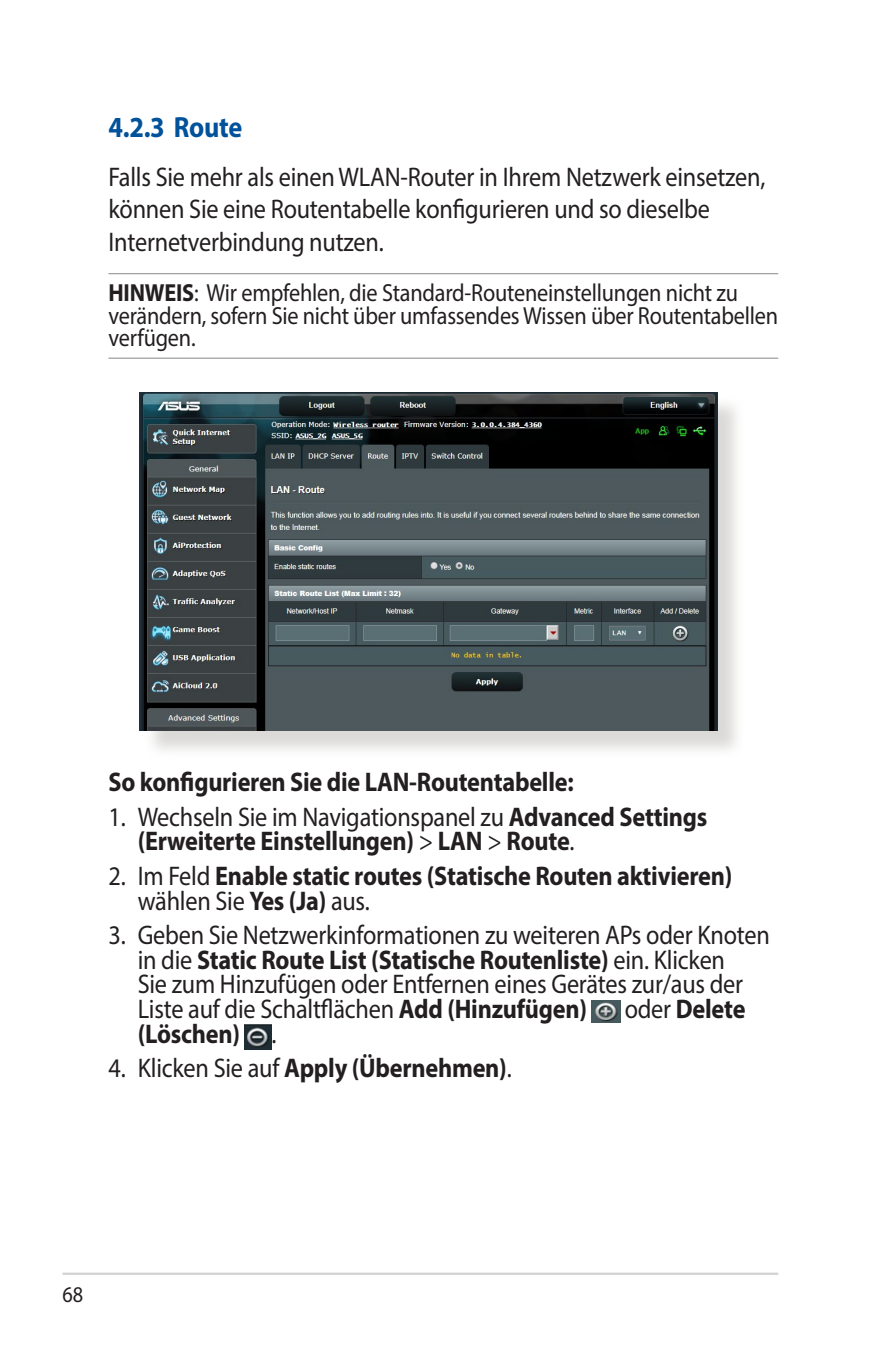
<style>
.page{position:relative;width:893px;height:1346px;background:#fff}
.page>*{position:absolute;margin:0;border:0;box-sizing:border-box;transform-origin:0 0}
.t1{font:700 29.25px "Myriad Pro";letter-spacing:-.01em;color:#01529a;scale:.9 1}
.t2{font:27px/24.8px "Myriad Pro";letter-spacing:-.01em;color:#231f20;scale:.9 1}
.t3{font:700 27px/24.8px "Myriad Pro";letter-spacing:-.01em;color:#231f20;scale:.9 1}
.t4{font:24.75px/22.5px "Myriad Pro";letter-spacing:-.01em;color:#231f20;scale:.9 1}
.t5{font:22.5px "Myriad";color:#231f20;scale:.9 1}
.s1{font-weight:700}
.s2{font-weight:400}
</style>
<div class="page">
<hr style="left:63px;top:1272px;width:715px;height:3px;background:#d1d2d4">
<hr style="left:108px;top:273px;width:670px;height:1px;background:#939598">
<hr style="left:108px;top:358px;width:670px;height:1px;background:#939598">
<img style="left:592px;top:1000px;width:28px;height:23px">
<img style="left:245px;top:1024px;width:27px;height:25px">
<div style="left:143px;top:396px;width:602px;height:363px;background:#cfcecb;opacity:.75"></div>
<img style="left:140px;top:392px;width:577px;height:338px">
<p class="t1" style="left:108px;top:108px;width:150px">4.2.3 Route</p>
<p class="t2" style="left:108px;top:160px;width:731px;line-height:32.4px">Falls Sie mehr als einen WLAN-Router in Ihrem Netzwerk einsetzen, können Sie eine Routentabelle konfigurieren und so dieselbe<br>Internetverbindung nutzen.</p>
<p class="t4" style="left:108px;top:281px;width:746px"><span class="s1">HINWEIS</span>: Wir empfehlen, die Standard-Routeneinstellungen nicht zu verändern, sofern Sie nicht über umfassendes Wissen über Routentabellen verfügen.</p>
<p class="t3" style="left:108px;top:769px;width:518px">So konfigurieren Sie die LAN-Routentabelle:</p>
<p class="t3" style="left:138px;top:803px;width:634px;text-indent:-29px"><span class="s2">1. Wechseln Sie im Navigationspanel zu</span> Advanced Settings (Erweiterte Einstellungen) <span class="s2">&gt;</span> LAN <span class="s2">&gt;</span> Route<span class="s2">.</span></p>
<p class="t3" style="left:138px;top:862px;width:662px;text-indent:-29px"><span class="s2">2. Im Feld</span> Enable static routes (Statische Routen aktivieren) <span class="s2">wählen Sie</span> Yes (Ja) <span class="s2">aus.</span></p>
<p class="t2" style="left:138px;top:922px;width:704px;text-indent:-29px">3. Geben Sie Netzwerkinformationen zu weiteren APs oder Knoten in die <span class="s1">Static Route List (Statische Routenliste)</span> ein. Klicken<br>Sie zum Hinzufügen oder Entfernen eines Gerätes zur/aus der Liste auf die Schaltflächen <span class="s1">Add (Hinzufügen)</span></p>
<p class="t3" style="left:625px;top:996px;width:136px"><span class="s2">oder</span> Delete</p>
<p class="t3" style="left:138px;top:1020px;width:156px">(Löschen) <span class="s2">.</span></p>
<p class="t3" style="left:108px;top:1055px;width:450px"><span class="s2">4. Klicken Sie auf</span> Apply (Übernehmen)<span class="s2">.</span></p>
<p class="t5" style="left:63px;top:1283px;width:24px">68</p>
</div>
